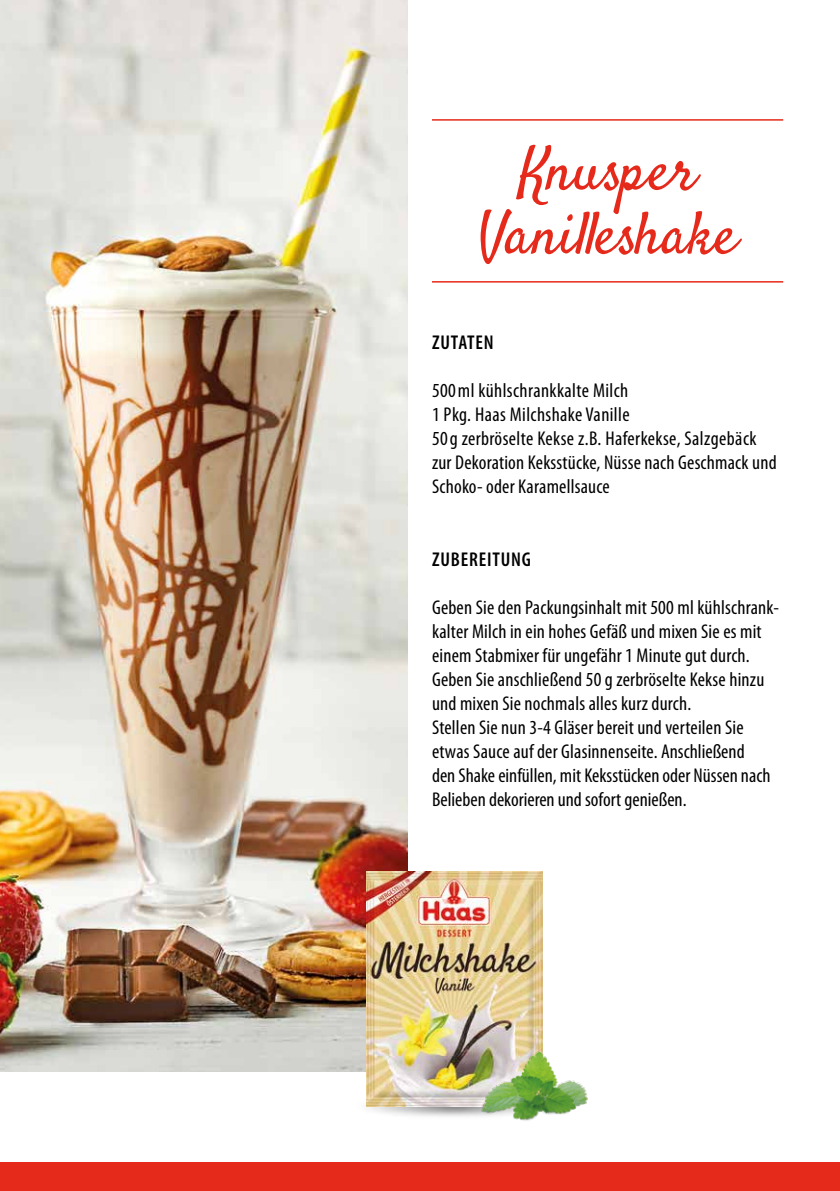
<style>
.page{position:relative;width:840px;height:1191px;background:#fff}
.page>*{position:absolute;margin:0;border:0;box-sizing:border-box;transform-origin:0 0}
.t1{font:60px/64px "Satisfy Pro";letter-spacing:-.005em;color:#e52a1b;text-align:center}
.t2{font:condensed 20px/24px "Myriad Pro";letter-spacing:.01em;color:#000}
.t3{font:600 condensed 20px "Myriad Pro";letter-spacing:.04em;color:#000}
</style>
<div class="page">
<hr style="left:432px;top:119px;width:350px;height:2px;background:#e52a1b">
<hr style="left:432px;top:281px;width:350px;height:1px;background:#e52a1b">
<img style="left:0;top:0;width:408px;height:1071px">
<img style="left:331px;top:1071px;width:139px;height:46px">
<img style="left:366px;top:872px;width:176px;height:234px">
<img style="left:470px;top:1045px;width:118px;height:76px">
<div style="left:0;top:1162px;width:839px;height:29px;background:#e52a1b"></div>
<h1 class="t1" style="left:477px;top:143px;width:261px">Knusper<br>Vanilleshake</h1>
<p class="t3" style="left:432px;top:332px;width:63px">ZUTATEN</p>
<p class="t2" style="left:432px;top:378px;width:346px">500 ml kühlschrankkalte Milch<br>1 Pkg. Haas Milchshake Vanille<br>50 g zerbröselte Kekse z.B. Haferkekse, Salzgebäck zur Dekoration Keksstücke, Nüsse nach Geschmack und Schoko- oder Karamellsauce</p>
<p class="t3" style="left:432px;top:548px;width:100px">ZUBEREITUNG</p>
<p class="t2" style="left:432px;top:594px;width:348px">Geben Sie den Packungsinhalt mit 500 ml kühlschrank&shy;kalter Milch in ein hohes Gefäß und mixen Sie es mit einem Stabmixer für ungefähr 1 Minute gut durch.<br>Geben Sie anschließend 50 g zerbröselte Kekse hinzu und mixen Sie nochmals alles kurz durch.<br>Stellen Sie nun 3-4 Gläser bereit und verteilen Sie etwas Sauce auf der Glasinnenseite. Anschließend<br>den Shake einfüllen, mit Keksstücken oder Nüssen nach Belieben dekorieren und sofort genießen.</p>
</div>
